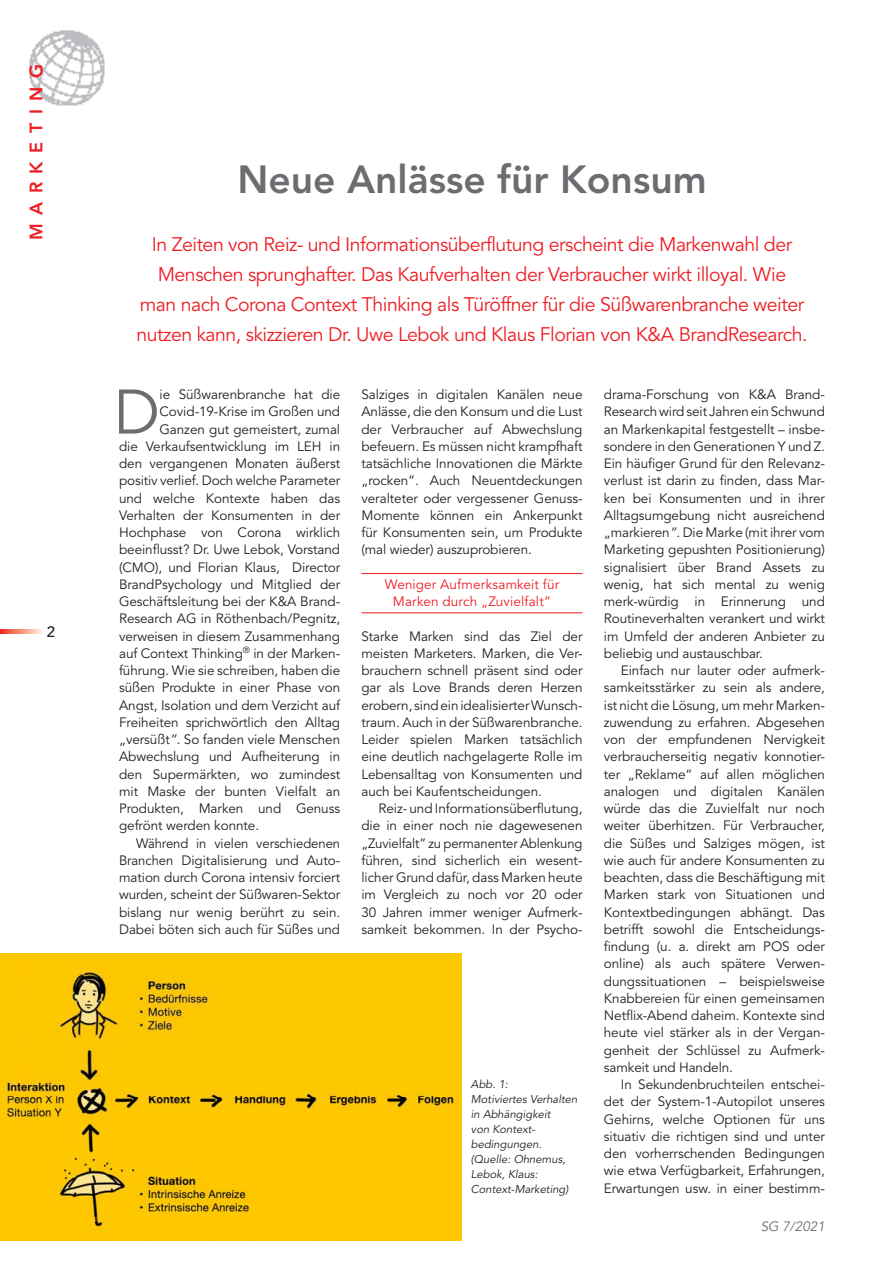
<style>
.page{position:relative;width:893px;height:1263px;background:#fff}
.page>*{position:absolute;margin:0;border:0;box-sizing:border-box;transform-origin:0 0}
._02_Lauftext_Initial{font:62.25px "Avenir LT Std";color:#6c6d70}
._01_Headline_gross_2{font:800 39px "Avenir LT Std";color:#6c6d70}
._01_Vorspann{font:19.5px/30px "Avenir LT Std";letter-spacing:-.025em;color:#ee1d23;text-align:center}
._03_Rubrik_Deutsch{font:800 18px "Avenir LT Std";letter-spacing:.475em;color:#ee1d23}
.t1{font:500 15px "Avenir LT Std";color:#231f20}
._02_Lauftext_mit_Ein{font:13.5px/17.2px "Avenir LT Std";letter-spacing:-.005em;color:#231f20;text-align:justify}
._02_Lauftext_Initial-2{font:13.5px "Avenir LT Std";letter-spacing:-.005em;color:#231f20}
._02_Lauftext_ohne_Ei{font:13.5px/17.2px "Avenir LT Std";letter-spacing:-.005em;color:#231f20;text-align:justify}
._02_Zwischentitel_NE{font:13.5px/17.2px "Avenir LT Std";letter-spacing:.01em;color:#ee1d23;text-align:center}
.t2{font:italic 13.5px "Avenir LT Std";color:#6c6d70}
._03_Bildunterschrift{font:italic 11.25px/15px "Avenir LT Std";color:#231f20}
.s1{font-style:italic}
</style>
<div class="page">
<img style="left:29px;top:30px;width:76px;height:75px">
<svg style="left:0;top:629px;width:43px;height:5px"></svg>
<hr style="left:361px;top:573px;width:222px;height:1px;background:#ee1d23">
<hr style="left:361px;top:612px;width:222px;height:1px;background:#ee1d23">
<img style="left:0;top:953px;width:461px;height:287px">
<p class="_03_Rubrik_Deutsch" style="left:26px;top:240px;width:178px;rotate:-90deg">MARKETING</p>
<p class="t1" style="left:47px;top:623px;width:10px">2</p>
<p class="_01_Headline_gross_2" style="left:237px;top:156px;width:471px">Neue Anlässe für Konsum</p>
<p class="_01_Vorspann" style="left:137px;top:230px;width:672px">In Zeiten von Reiz- und Informationsüberflutung erscheint die Markenwahl der Menschen sprunghafter. Das Kaufverhalten der Verbraucher wirkt illoyal. Wie<br>man nach Corona Context Thinking als Türöffner für die Süßwarenbranche weiter nutzen kann, skizzieren Dr. Uwe Lebok und Klaus Florian von K&amp;A BrandResearch.</p>
<p class="_02_Lauftext_Initial" style="left:114px;top:376px;width:48px">D</p>
<p class="_02_Lauftext_Initial-2" style="left:159px;top:387px;width:182px">ie Süßwarenbranche hat die</p>
<p class="_02_Lauftext_Initial-2" style="left:159px;top:404px;width:182px">Covid-19-Krise im Großen und</p>
<p class="_02_Lauftext_Initial-2" style="left:159px;top:421px;width:182px">Ganzen gut gemeistert, zumal</p>
<p class="_02_Lauftext_Initial-2" style="left:119px;top:438px;width:223px">die Verkaufsentwicklung im LEH in</p>
<p class="_02_Lauftext_Initial-2" style="left:119px;top:456px;width:223px">den vergangenen Monaten äußerst</p>
<p class="_02_Lauftext_Initial-2" style="left:119px;top:473px;width:223px">positiv verlief. Doch welche Parameter</p>
<p class="_02_Lauftext_Initial-2" style="left:119px;top:490px;width:223px">und welche Kontexte haben das</p>
<p class="_02_Lauftext_Initial-2" style="left:119px;top:507px;width:223px">Verhalten der Konsumenten in der</p>
<p class="_02_Lauftext_Initial-2" style="left:119px;top:525px;width:223px">Hochphase von Corona wirklich</p>
<p class="_02_Lauftext_Initial-2" style="left:119px;top:542px;width:223px">beeinflusst? Dr. Uwe Lebok, Vorstand</p>
<p class="_02_Lauftext_Initial-2" style="left:119px;top:559px;width:223px">(CMO), und Florian Klaus, Director</p>
<p class="_02_Lauftext_Initial-2" style="left:119px;top:576px;width:223px">BrandPsychology und Mitglied der</p>
<p class="_02_Lauftext_Initial-2" style="left:119px;top:594px;width:223px">Geschäftsleitung bei der K&amp;A Brand-</p>
<p class="_02_Lauftext_Initial-2" style="left:119px;top:611px;width:223px">Research AG in Röthenbach/Pegnitz,</p>
<p class="_02_Lauftext_Initial-2" style="left:119px;top:628px;width:223px">verweisen in diesem Zusammenhang</p>
<p class="_02_Lauftext_Initial-2" style="left:119px;top:645px;width:223px">auf Context Thinking<sup>®</sup> in der Marken-</p>
<p class="_02_Lauftext_Initial-2" style="left:119px;top:663px;width:223px">führung. Wie sie schreiben, haben die</p>
<p class="_02_Lauftext_Initial-2" style="left:119px;top:680px;width:223px">süßen Produkte in einer Phase von</p>
<p class="_02_Lauftext_Initial-2" style="left:119px;top:697px;width:223px">Angst, Isolation und dem Verzicht auf</p>
<p class="_02_Lauftext_Initial-2" style="left:119px;top:714px;width:223px">Freiheiten sprichwörtlich den Alltag</p>
<p class="_02_Lauftext_Initial-2" style="left:119px;top:732px;width:223px">„versüßt<span class="s1">”</span>. So fanden viele Menschen</p>
<p class="_02_Lauftext_Initial-2" style="left:119px;top:749px;width:223px">Abwechslung und Aufheiterung in</p>
<p class="_02_Lauftext_Initial-2" style="left:119px;top:766px;width:223px">den Supermärkten, wo zumindest</p>
<p class="_02_Lauftext_Initial-2" style="left:119px;top:783px;width:223px">mit Maske der bunten Vielfalt an</p>
<p class="_02_Lauftext_Initial-2" style="left:119px;top:801px;width:223px">Produkten, Marken und Genuss</p>
<p class="_02_Lauftext_Initial-2" style="left:119px;top:818px;width:142px">gefrönt werden konnte.</p>
<p class="_02_Lauftext_mit_Ein" style="left:119px;top:835px;width:223px;text-indent:17px">Während in vielen verschiedenen Branchen Digitalisierung und Auto&shy;mation durch Corona intensiv forciert wurden, scheint der Süßwaren-Sektor bislang nur wenig berührt zu sein.<br>Dabei böten sich auch für Süßes und</p>
<p class="_02_Lauftext_mit_Ein" style="left:361px;top:386px;width:223px">Salziges in digitalen Kanälen neue Anlässe, die den Konsum und die Lust der Verbraucher auf Abwechslung befeuern. Es müssen nicht krampfhaft tatsächliche Innovationen die Märkte „rocken“. Auch Neuentdeckungen veralteter oder vergessener Genuss-Momente können ein Ankerpunkt für Konsumenten sein, um Produkte (mal wieder) auszuprobieren.</p>
<p class="_02_Zwischentitel_NE" style="left:385px;top:576px;width:176px">Weniger Aufmerksamkeit für<br>Marken durch „Zuvielfalt”</p>
<p class="_02_Lauftext_ohne_Ei" style="left:361px;top:628px;width:223px">Starke Marken sind das Ziel der meisten Marketers. Marken, die Ver&shy;brauchern schnell präsent sind oder gar als Love Brands deren Herzen erobern, sind ein idealisierter Wunsch&shy;traum. Auch in der Süßwarenbranche.<br>Leider spielen Marken tatsächlich eine deutlich nachgelagerte Rolle im Lebensalltag von Konsumenten und auch bei Kaufentscheidungen.</p>
<p class="_02_Lauftext_mit_Ein" style="left:361px;top:800px;width:223px;text-indent:17px">Reiz- und Informationsüberflutung, die in einer noch nie dagewesenen „Zuvielfalt” zu permanenter Ablenkung führen, sind sicherlich ein wesent&shy;licher Grund dafür, dass Marken heute im Vergleich zu noch vor 20 oder 30 Jahren immer weniger Aufmerk&shy;samkeit bekommen. In der Psycho-</p>
<p class="_03_Bildunterschrift" style="left:471px;top:1077px;width:108px">Abb. 1:<br>Motiviertes Verhalten in Abhängigkeit<br>von Kontext&shy;bedingungen. (Quelle: Ohnemus,<br>Lebok, Klaus:<br>Context-Marketing)</p>
<p class="_02_Lauftext_mit_Ein" style="left:604px;top:386px;width:223px">drama-Forschung von K&amp;A Brand-Research wird seit Jahren ein Schwund an Markenkapital festgestellt – insbe&shy;sondere in den Generationen Y und Z.<br>Ein häufiger Grund für den Relevanz&shy;verlust ist darin zu finden, dass Mar&shy;ken bei Konsumenten und in ihrer Alltagsumgebung nicht ausreichend „markieren<span class="s1">”</span>. Die Marke (mit ihrer vom Marketing gepushten Positionierung) signalisiert über Brand Assets zu wenig, hat sich mental zu wenig merk-würdig in Erinnerung und Routineverhalten verankert und wirkt im Umfeld der anderen Anbieter zu beliebig und austauschbar.</p>
<p class="_02_Lauftext_mit_Ein" style="left:604px;top:662px;width:223px;text-indent:17px">Einfach nur lauter oder aufmerk&shy;samkeitsstärker zu sein als andere, ist nicht die Lösung, um mehr Marken&shy;zuwendung zu erfahren. Abgesehen von der empfundenen Nervigkeit verbraucherseitig negativ konnotier&shy;ter „Reklame“ auf allen möglichen analogen und digitalen Kanälen würde das die Zuvielfalt nur noch weiter überhitzen. Für Verbraucher, die Süßes und Salziges mögen, ist wie auch für andere Konsumenten zu beachten, dass die Beschäftigung mit Marken stark von Situationen und Kontextbedingungen abhängt. Das betrifft sowohl die Entscheidungs&shy;findung (u. a. direkt am POS oder online) als auch spätere Verwen&shy;dungssituationen – beispielsweise Knabbereien für einen gemeinsamen Netflix-Abend daheim. Kontexte sind heute viel stärker als in der Vergan&shy;genheit der Schlüssel zu Aufmerk&shy;samkeit und Handeln.</p>
<p class="_02_Lauftext_mit_Ein" style="left:604px;top:1076px;width:223px;text-indent:17px">In Sekundenbruchteilen entschei&shy;det der System-1-Autopilot unseres Gehirns, welche Optionen für uns situativ die richtigen sind und unter den vorherrschenden Bedingungen wie etwa Verfügbarkeit, Erfahrungen, Erwartungen usw. in einer bestimm-</p>
<p class="t2" style="left:761px;top:1218px;width:66px">SG 7/2021</p>
</div>
